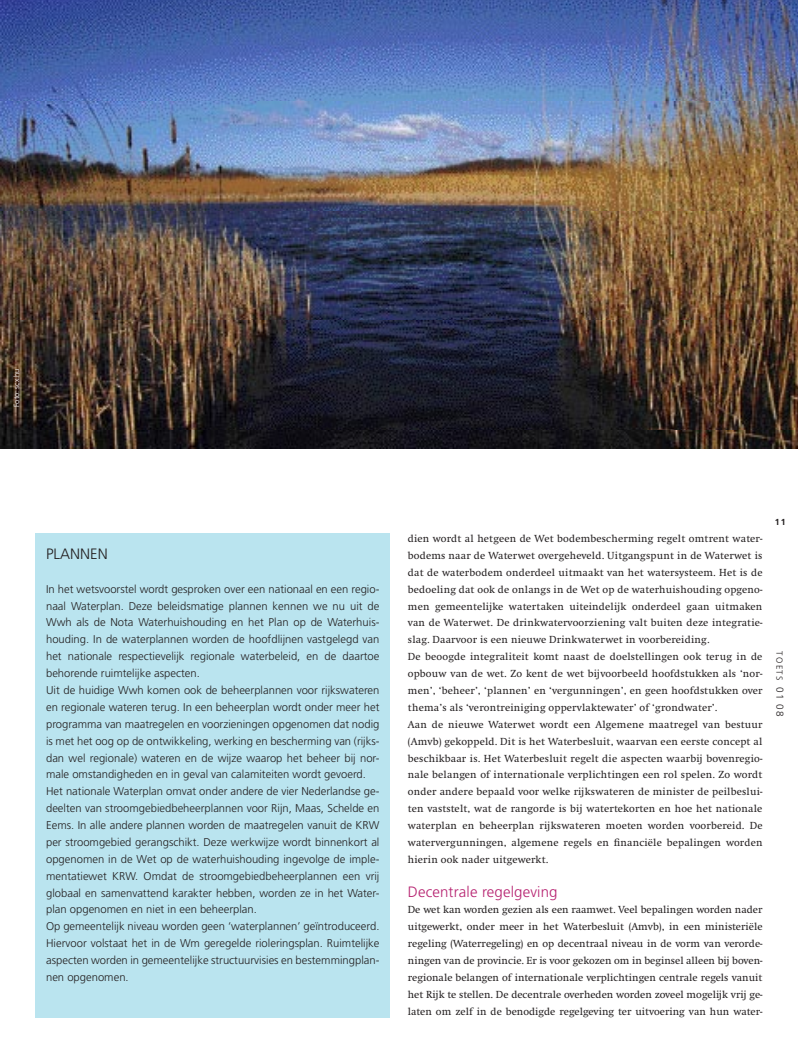
<style>
.page{position:relative;width:798px;height:1053px;background:#fff}
.page>*{position:absolute;margin:0;border:0;box-sizing:border-box;transform-origin:0 0}
._05_tussenkop{font:300 15px "Frutiger";letter-spacing:.01em;color:#b62270}
._12_kaderkop{font:300 15px "Frutiger";color:#231f20}
._13_kadertekst{font:300 11.25px/16.9px "Frutiger";color:#231f20;text-align:justify}
.Standaard{font:10.62px/16.9px "Swift";letter-spacing:.015em;color:#231f20;text-align:justify}
.t1{font:300 8.75px "Frutiger";letter-spacing:.14em;color:#231f20}
.t2{font:700 8.75px "Frutiger";color:#231f20}
._06_bijschrift{font:300 7.5px "Frutiger";color:#fff}
.s1{font-size:10px}
</style>
<div class="page">
<img style="left:0;top:0;width:797px;height:448px">
<div style="left:35px;top:533px;width:355px;height:484px;background:#bae4ef"></div>
<p class="_06_bijschrift" style="left:12px;top:407px;width:40px;rotate:-90deg">Foto: scx.hu</p>
<p class="_12_kaderkop" style="left:46px;top:545px;width:34px">Plannen</p>
<p class="_13_kadertekst" style="left:46px;top:580px;width:335px">In het wetsvoorstel wordt gesproken over een nationaal en een regio&shy;naal Waterplan. Deze beleidsmatige plannen kennen we nu uit de Wwh als de Nota Waterhuishouding en het Plan op de Waterhuis&shy;houding. In de waterplannen worden de hoofdlijnen vastgelegd van het nationale respectievelijk regionale waterbeleid, en de daartoe behorende ruimtelijke aspecten.</p>
<p class="_13_kadertekst" style="left:46px;top:681px;width:335px;text-align:left">U it de huidige Wwh komen ook de beheerplannen voor rijkswateren en regionale wateren terug. In een beheerplan wordt onder meer het programma van maatregelen en voorzieningen opgenomen dat nodig is met het oog op de ontwikkeling, werking en bescherming van (rijks&shy;dan wel regionale) wateren en de wijze waarop het beheer bij nor&shy;male omstandigheden en in geval van calamiteiten wordt gevoerd.</p>
<p class="_13_kadertekst" style="left:46px;top:783px;width:335px;text-align:left">Het nationale Waterplan omvat onder andere de vier Nederlandse ge&shy;deelten van stroomgebiedbeheerplannen voor Rijn, Maas, Schelde en Eems. In alle andere plannen worden de maatregelen vanuit de KRW per stroomgebied gerangschikt. Deze werkwijze wordt binnenkort al opgenomen in de Wet op de waterhuishouding ingevolge de imple&shy;mentatiewet KRW. Omdat de stroomgebiedbeheerplannen een vrij globaal en samenvattend karakter hebben, worden ze in het Water&shy;plan opgenomen en niet in een beheerplan.</p>
<p class="_13_kadertekst" style="left:46px;top:918px;width:335px">Op gemeentelijk niveau worden geen ‘waterplannen’ geïntroduceerd.<br>Hiervoor volstaat het in de Wm geregelde rioleringsplan. Ruimtelijke aspecten worden in gemeentelijke structuurvisies en bestemmingplan&shy;nen opgenomen.</p>
<p class="Standaard" style="left:407px;top:530px;width:356px">dien wordt al hetgeen de Wet bodembescherming regelt omtrent water&shy;bodems naar de Waterwet overgeheveld. Uitgangspunt in de Waterwet is dat de waterbodem onderdeel uitmaakt van het watersysteem. Het is de bedoeling dat ook de onlangs in de Wet op de waterhuishouding opgeno&shy;men gemeentelijke watertaken uiteindelijk onderdeel gaan uitmaken van de Waterwet. De drinkwatervoorziening valt buiten deze integratie&shy;slag. Daarvoor is een nieuwe Drinkwaterwet in voorbereiding.</p>
<p class="Standaard" style="left:407px;top:648px;width:356px">De beoogde integraliteit komt naast de doelstellingen ook terug in de opbouw van de wet. Zo kent de wet bijvoorbeeld hoofdstukken als ‘nor&shy;men’, ‘beheer’, ‘plannen’ en ‘vergunningen’, en geen hoofdstukken over thema’s als ‘verontreiniging oppervlaktewater’ of ‘grondwater’.</p>
<p class="Standaard" style="left:407px;top:716px;width:356px">Aan de nieuwe Waterwet wordt een Algemene maatregel van bestuur (Amvb) gekoppeld. Dit is het Waterbesluit, waarvan een eerste concept al beschikbaar is. Het Waterbesluit regelt die aspecten waarbij bovenregio&shy;nale belangen of internationale verplichtingen een rol spelen. Zo wordt onder andere bepaald voor welke rijkswateren de minister de peilbeslui&shy;ten vaststelt, wat de rangorde is bij watertekorten en hoe het nationale waterplan en beheerplan rijkswateren moeten worden voorbereid. De watervergunningen, algemene regels en financiële bepalingen worden hierin ook nader uitgewerkt.</p>
<p class="_05_tussenkop" style="left:407px;top:882px;width:151px">Decentrale regelgeving</p>
<p class="Standaard" style="left:407px;top:901px;width:356px">De wet kan worden gezien als een raamwet. Veel bepalingen worden nader uitgewerkt, onder meer in het Waterbesluit (Amvb), in een ministeriële regeling (Waterregeling) en op decentraal niveau in de vorm van verorde&shy;ningen van de provincie. Er is voor gekozen om in beginsel alleen bij boven&shy;regionale belangen of internationale verplichtingen centrale regels vanuit het Rijk te stellen. De decentrale overheden worden zoveel mogelijk vrij ge&shy;laten om zelf in de benodigde regelgeving ter uitvoering van hun water-</p>
<p class="t2" style="left:774px;top:517px;width:12px">11</p>
<p class="t1" style="left:784px;top:651px;width:67px;rotate:90deg">TOETS <span class="s1">01 08</span></p>
</div>
